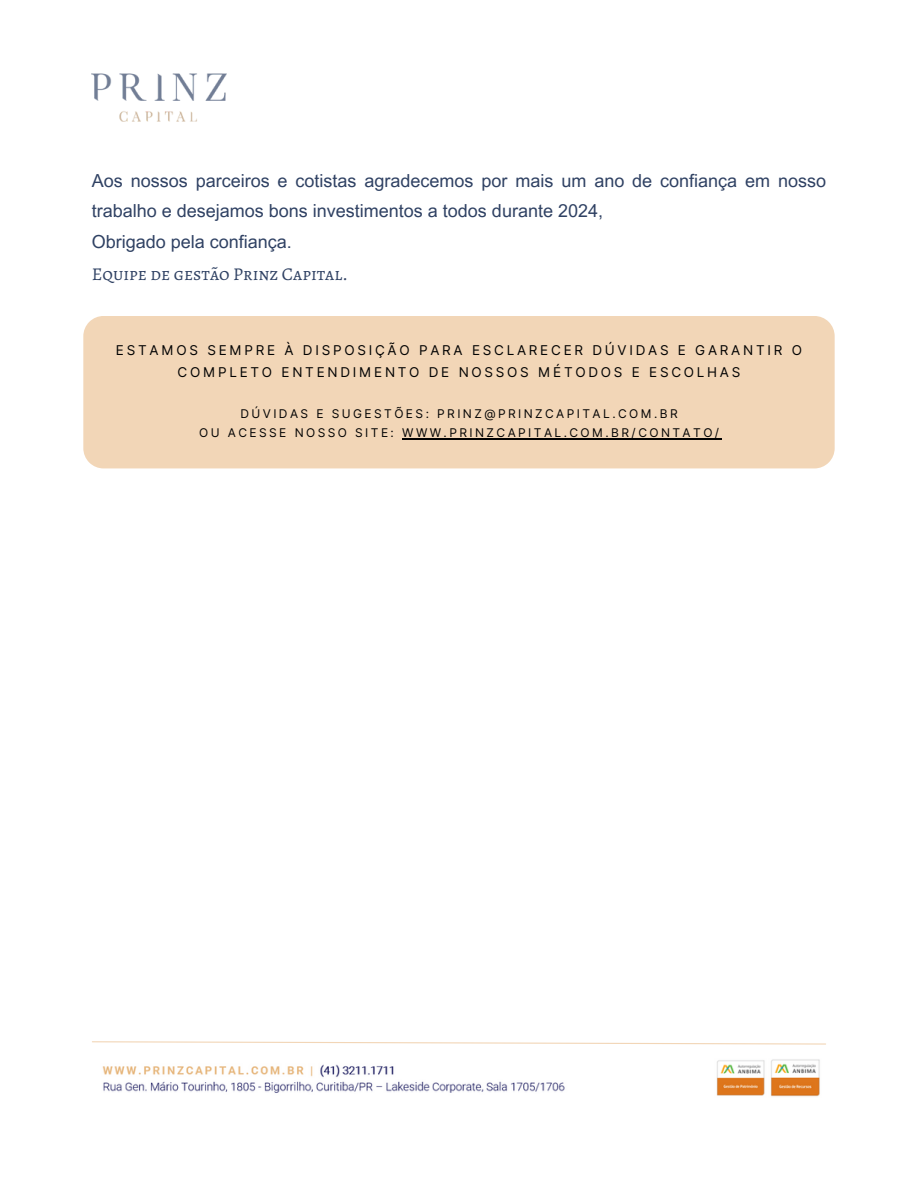
<style>
.page{position:relative;width:918px;height:1188px;background:#fff}
.page>*{position:absolute;margin:0;border:0;box-sizing:border-box;transform-origin:0 0}
.t1{font:18px/30.3px "Arial MT Pro";color:#2f4163}
.t2{font:18px "Alegreya SC";color:#2f4163}
.t3{font:13.5px/21.3px "Inter";letter-spacing:.205em;color:#000;text-align:center}
.t4{font:12px/19.2px "Inter";letter-spacing:.205em;color:#000;text-align:center}
</style>
<div class="page">
<img style="left:92px;top:73px;width:135px;height:49px">
<svg style="left:92px;top:1041px;width:734px;height:4px"></svg>
<img style="left:102px;top:1059px;width:718px;height:38px">
<div style="left:83px;top:316px;width:752px;height:152px;background:#f2d6b7"></div>
<hr style="left:402px;top:438px;width:320px;height:2px;background:#000">
<h1 class="t1" style="left:92px;top:168px;width:736px">Aos nossos parceiros e cotistas agradecemos por mais um ano de confiança em nosso trabalho e desejamos bons investimentos a todos durante 2024,<br>Obrigado pela confiança.</h1>
<h1 class="t2" style="left:92px;top:262px;width:258px">Equipe de gestão Prinz Capital.</h1>
<p class="t3" style="left:116px;top:340px;width:688px">ESTAMOS SEMPRE À DISPOSIÇÃO PARA ESCLARECER DÚVIDAS E GARANTIR O<br>COMPLETO ENTENDIMENTO DE NOSSOS MÉTODOS E ESCOLHAS</p>
<p class="t4" style="left:199px;top:404px;width:522px">DÚVIDAS E SUGESTÕES: PRINZ@PRINZCAPITAL.COM.BR<br>OU ACESSE NOSSO SITE: WWW.PRINZCAPITAL.COM.BR/CONTATO/</p>
</div>
